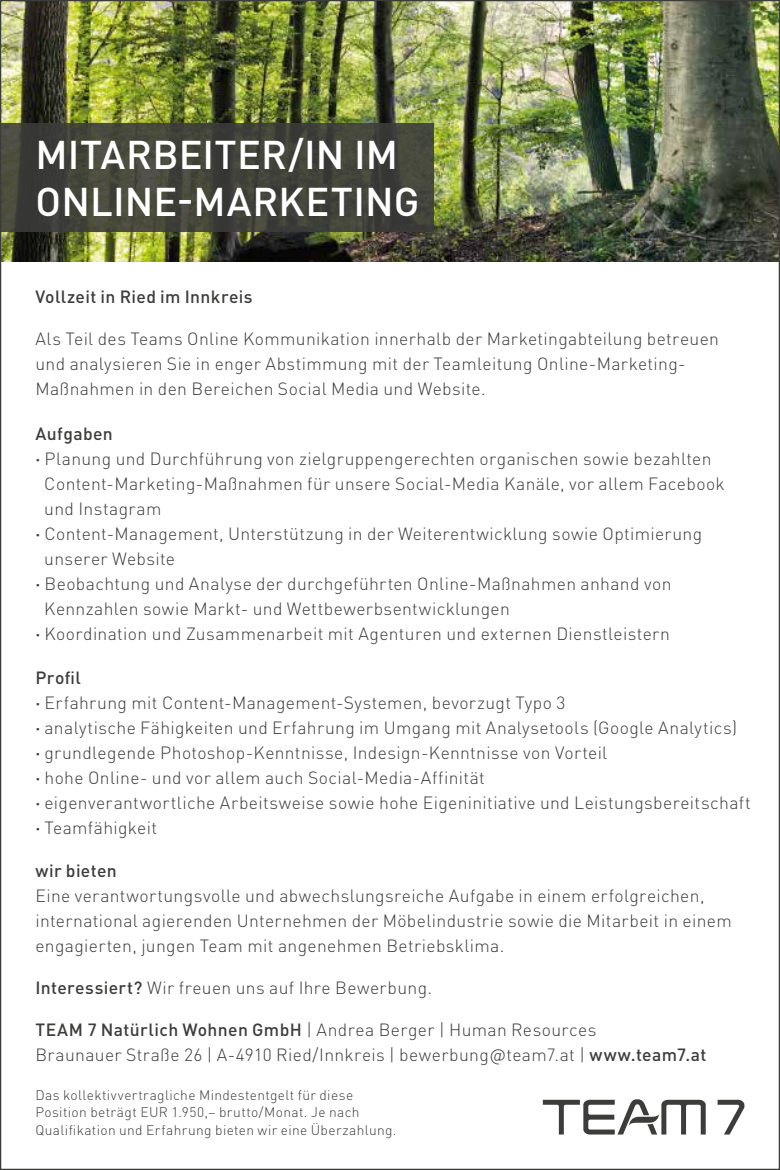
<style>
.page{position:relative;width:780px;height:1170px;background:#fff}
.page>*{position:absolute;margin:0;border:0;box-sizing:border-box;transform-origin:0 0}
.t1{font:500 39.5px/47.5px "Team 7 DIN Pro";letter-spacing:.005em;color:#fff}
.t2{font:300 17.5px/25px "Team 7 DIN Pro";letter-spacing:.02em;color:#3c3c3b}
.t3{font:500 17.5px "Team 7 DIN Pro";letter-spacing:.02em;color:#3c3c3b}
.t4{font:300 13.75px/17.5px "Team 7 DIN Pro";letter-spacing:.03em;color:#3c3c3b}
.s1{font-weight:500}
</style>
<div class="page">
<img style="left:3px;top:3px;width:774px;height:258px">
<svg style="left:717px;top:1099px;width:28px;height:35px"></svg>
<svg style="left:543px;top:1099px;width:162px;height:35px"></svg>
<svg style="left:3px;top:123px;width:431px;height:108px;background:#41423a"></svg>
<h1 class="t1" style="left:36px;top:130px;width:385px">MITARBEITER/IN IM<br>ONLINE-MARKETING</h1>
<p class="t3" style="left:35px;top:285px;width:219px">Vollzeit in Ried im Innkreis</p>
<p class="t2" style="left:35px;top:326px;width:685px">Als Teil des Teams Online Kommunikation innerhalb der Marketingabteilung betreuen und analysieren Sie in enger Abstimmung mit der Teamleitung Online-Marketing-<br>Maßnahmen in den Bereichen Social Media und Website.</p>
<p class="t3" style="left:35px;top:422px;width:79px">Aufgaben</p>
<p class="t2" style="left:35px;top:445px;width:677px"><span class="s1">∤</span> Planung und Durchführung von zielgruppengerechten organischen sowie bezahlten</p>
<p class="t2" style="left:44px;top:470px;width:682px">Content-Marketing-Maßnahmen für unsere Social-Media Kanäle, vor allem Facebook</p>
<p class="t2" style="left:44px;top:495px;width:119px">und Instagram</p>
<p class="t2" style="left:35px;top:520px;width:668px"><span class="s1">∤</span> Content-Management, Unterstützung in der Weiterentwicklung sowie Optimierung</p>
<p class="t2" style="left:44px;top:545px;width:132px">unserer Website</p>
<p class="t2" style="left:35px;top:570px;width:637px"><span class="s1">∤</span> Beobachtung und Analyse der durchgeführten Online-Maßnahmen anhand von</p>
<p class="t2" style="left:44px;top:595px;width:467px">Kennzahlen sowie Markt- und Wettbewerbsentwicklungen</p>
<p class="t2" style="left:35px;top:620px;width:636px"><span class="s1">∤</span> Koordination und Zusammenarbeit mit Agenturen und externen Dienstleistern</p>
<p class="t2" style="left:35px;top:665px;width:716px"><span class="s1">Profil<br>∤</span> Erfahrung mit Content-Management-Systemen, bevorzugt Typo 3<br><span class="s1">∤</span> analytische Fähigkeiten und Erfahrung im Umgang mit Analysetools (Google Analytics)<br><span class="s1">∤</span> grundlegende Photoshop-Kenntnisse, Indesign-Kenntnisse von Vorteil<br><span class="s1">∤</span> hohe Online- und vor allem auch Social-Media-Affinität<br><span class="s1">∤</span> eigenverantwortliche Arbeitsweise sowie hohe Eigeninitiative und Leistungsbereitschaft <span class="s1">∤</span> Teamfähigkeit</p>
<p class="t3" style="left:35px;top:859px;width:83px">wir bieten</p>
<p class="t2" style="left:35px;top:883px;width:697px">Eine verantwortungsvolle und abwechslungsreiche Aufgabe in einem erfolgreichen, international agierenden Unternehmen der Möbelindustrie sowie die Mitarbeit in einem engagierten, jungen Team mit angenehmen Betriebsklima.</p>
<p class="t2" style="left:35px;top:974px;width:398px"><span class="s1">Interessiert?</span> Wir freuen uns auf Ihre Bewerbung.</p>
<p class="t2" style="left:35px;top:1016px;width:672px"><span class="s1">TEAM 7 Natürlich Wohnen GmbH</span> | Andrea Berger | Human Resources<br>Braunauer Straße 26 | A-4910 Ried/Innkreis | bewerbung@team7.at | <span class="s1">www.team7.at</span></p>
<p class="t4" style="left:35px;top:1085px;width:362px">Das kollektivvertragliche Mindestentgelt für diese<br>Position beträgt EUR 1.950,– brutto/Monat. Je nach<br>Qualifikation und Erfahrung bieten wir eine Überzahlung.</p>
</div>
